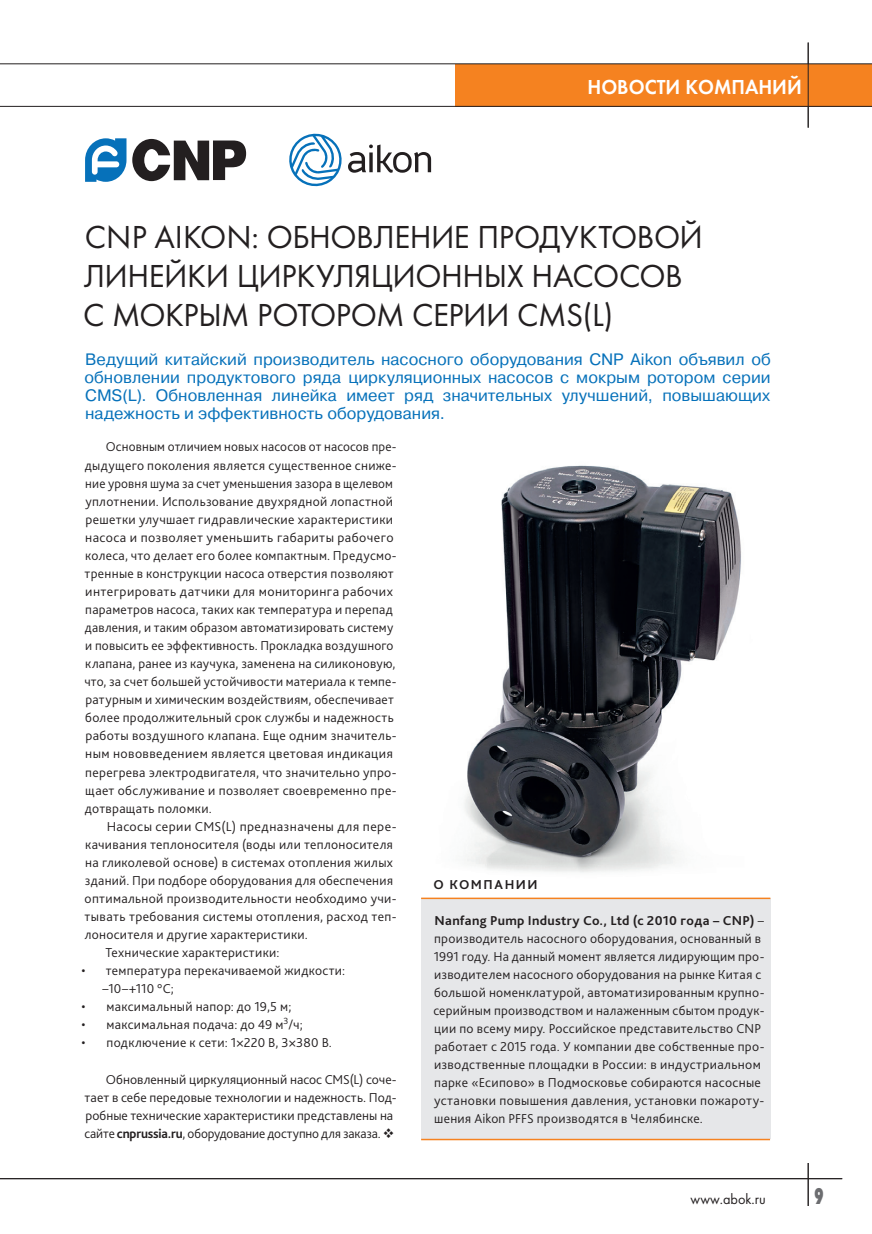
<style>
.page{position:relative;width:872px;height:1234px;background:#fff}
.page>*{position:absolute;margin:0;border:0;box-sizing:border-box;transform-origin:0 0}
._02-zagolovok_main{font:33px/39px "Futura";letter-spacing:-.015em;color:#231f20}
.t1{font:22.5px "Futura Futuris XC";color:#6c6d70;scale:.6 1}
.t2{font:21px "Futura Demi";color:#fff;scale:.95 1}
._03-first_vrez{font:16.5px/18px "Pragmatica";letter-spacing:.005em;color:#0671ba;text-align:justify}
.t3{font:15px "Futura";color:#231f20;scale:.95 1}
._04-body_text{font:300 13.5px/18px "Bliss Pro";letter-spacing:.02em;color:#231f20}
._04-body_text-2{font:700 13.5px "Bliss Pro";letter-spacing:.11em;color:#231f20}
.s1{font-weight:700}
</style>
<div class="page">
<hr style="left:0;top:1177px;width:842px;height:1px;background:#231f20">
<img style="left:464px;top:465px;width:277px;height:408px">
<hr style="left:808px;top:1162px;width:1px;height:43px;background:#231f20">
<div style="left:455px;top:64px;width:417px;height:42px;background:#f58220"></div>
<hr style="left:0;top:63px;width:872px;height:1px;background:#231f20">
<hr style="left:0;top:106px;width:872px;height:1px;background:#231f20">
<hr style="left:808px;top:43px;width:1px;height:85px;background:#231f20">
<svg style="left:85px;top:138px;width:41px;height:44px"></svg>
<svg style="left:132px;top:139px;width:114px;height:42px"></svg>
<svg style="left:289px;top:134px;width:142px;height:52px"></svg>
<div style="left:421px;top:898px;width:349px;height:240px;background:#e6e7e9"></div>
<hr style="left:421px;top:897px;width:349px;height:1px;background:#f58220">
<hr style="left:421px;top:1138px;width:349px;height:1px;background:#f58220">
<p class="t2" style="left:587px;top:74px;width:227px">НОВОСТИ КОМПАНИЙ</p>
<p class="_02-zagolovok_main" style="left:83px;top:217px;width:621px">CNP AIKON: ОБНОВЛЕНИЕ ПРОДУКТОВОЙ<br>ЛИНЕЙКИ ЦИРКУЛЯЦИОННЫХ НАСОСОВ<br>С МОКРЫМ РОТОРОМ СЕРИИ CMS(L)</p>
<p class="_03-first_vrez" style="left:84px;top:350px;width:688px">Ведущий китайский производитель насосного оборудования CNP Aikon объявил об обновлении продуктового ряда циркуляционных насосов с мокрым ротором серии CMS(L). Обновленная линейка имеет ряд значительных улучшений, повышающих надежность и эффективность оборудования.</p>
<p class="_04-body_text" style="left:84px;top:437px;width:314px;text-indent:21px">Основным отличием новых насосов от насосов пре&shy;дыдущего поколения является существенное сниже&shy;ние уровня шума за счет уменьшения зазора в щелевом уплотнении. Использование двухрядной лопастной решетки улучшает гидравлические характеристики насоса и позволяет уменьшить габариты рабочего колеса, что делает его более компактным. Предусмо&shy;тренные в конструкции насоса отверстия позволяют интегрировать датчики для мониторинга рабочих параметров насоса, таких как температура и перепад давления, и таким образом автоматизировать систему и повысить ее эффективность. Прокладка воздушного клапана, ранее из каучука, заменена на силиконовую, что, за счет большей устойчивости материала к темпе&shy;ратурным и химическим воздействиям, обеспечивает более продолжительный срок службы и надежность работы воздушного клапана. Еще одним значитель&shy;ным нововведением является цветовая индикация перегрева электродвигателя, что значительно упро&shy;щает обслуживание и позволяет своевременно пре&shy;дотвращать поломки.</p>
<p class="_04-body_text" style="left:85px;top:816px;width:314px;text-indent:22px">Насосы серии CMS(L) предназначены для пере&shy;качивания теплоносителя (воды или теплоносителя на гликолевой основе) в системах отопления жилых зданий. При подборе оборудования для обеспечения оптимальной производительности необходимо учи&shy;тывать требования системы отопления, расход теп&shy;лоносителя и другие характеристики.</p>
<p class="_04-body_text" style="left:105px;top:943px;width:175px">Технические характеристики:</p>
<p class="_04-body_text" style="left:102px;top:961px;width:244px;text-indent:-21px">• температура перекачиваемой жидкости: –10–+110 °C;</p>
<p class="_04-body_text" style="left:81px;top:997px;width:211px">• максимальный напор: до 19,5 м;</p>
<p class="_04-body_text" style="left:81px;top:1015px;width:223px">• максимальная подача: до 49 м<sup>3</sup>/ч;</p>
<p class="_04-body_text" style="left:81px;top:1033px;width:252px">• подключение к сети: 1×220 В, 3×380 В.</p>
<p class="_04-body_text" style="left:85px;top:1069px;width:314px;text-indent:21px">Обновленный циркуляционный насос CMS(L) соче&shy;тает в себе передовые технологии и надежность. Под&shy;робные технические характеристики представлены на сайте <span class="s1">cnprussia.ru</span>, оборудование доступно для заказа. ❖</p>
<p class="_04-body_text-2" style="left:433px;top:876px;width:106px">О КОМПАНИИ</p>
<p class="_04-body_text" style="left:433px;top:910px;width:333px"><span class="s1">Nanfang Pump Industry Со., Ltd (c 2010 года – CNP)</span> – производитель насосного оборудования, основанный в 1991 году. На данный момент является лидирующим про&shy;изводителем насосного оборудования на рынке Китая с большой номенклатурой, автоматизированным крупно&shy;серийным производством и налаженным сбытом продук&shy;ции по всему миру. Российское представительство CNP работает с 2015 года. У компании две собственные про&shy;изводственные площадки в России: в индустриальном парке «Есипово» в Подмосковье собираются насосные установки повышения давления, установки пожароту&shy;шения Aikon PFFS производятся в Челябинске.</p>
<p class="t3" style="left:690px;top:1189px;width:80px">www.abok.ru</p>
<p class="t1" style="left:814px;top:1183px;width:17px">9</p>
</div>
